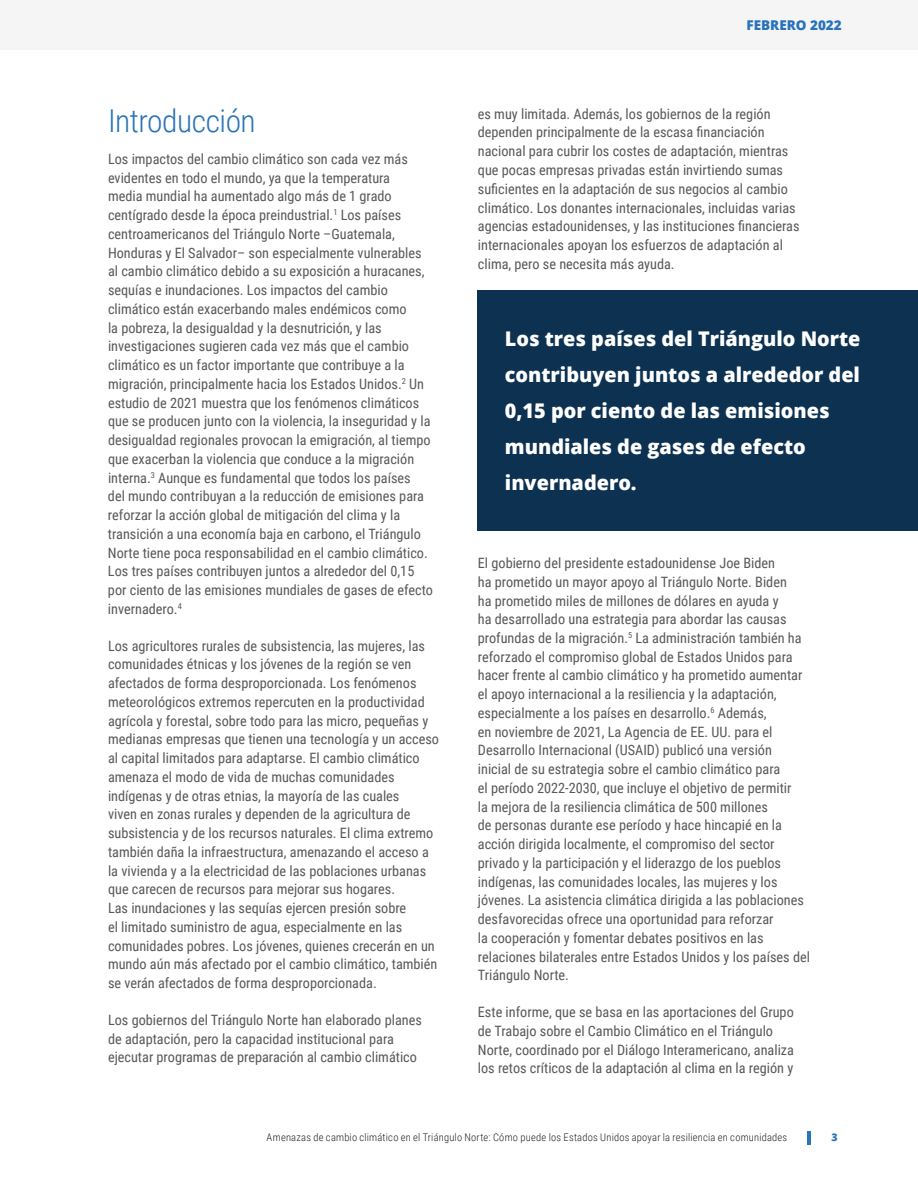
<style>
.page{position:relative;width:918px;height:1188px;background:#fff}
.page>*{position:absolute;margin:0;border:0;box-sizing:border-box;transform-origin:0 0}
.t1{font:300 31.5px "Roboto Condensed";letter-spacing:-.015em;color:#2873ba}
.t2{font:800 20.25px/36px "Open Sans";color:#fff}
.t3{font:14.25px/18.8px "Roboto Condensed";color:#57585a}
.t4{font:800 13.5px "Open Sans";color:#2873ba}
.t5{font:300 10.5px "Roboto Condensed";letter-spacing:.02em;color:#231f20}
.t6{font:800 10.5px "Open Sans";color:#2873ba}
</style>
<div class="page">
<div style="left:0;top:0;width:918px;height:50px;background:#f5f5f6"></div>
<hr style="left:808px;top:1131px;width:3px;height:14px;background:#2873ba">
<div style="left:478px;top:290px;width:440px;height:240px;background:#0c3151"></div>
<h1 class="t1" style="left:108px;top:98px;width:149px">Introducción</h1>
<p class="t3" style="left:108px;top:149px;width:327px">Los impactos del cambio climático son cada vez más evidentes en todo el mundo, ya que la temperatura<br>media mundial ha aumentado algo más de 1 grado centígrado desde la época preindustrial.<sup>1</sup> Los países centroamericanos del Triángulo Norte –Guatemala, Honduras y El Salvador– son especialmente vulnerables al cambio climático debido a su exposición a huracanes, sequías e inundaciones. Los impactos del cambio climático están exacerbando males endémicos como<br>la pobreza, la desigualdad y la desnutrición, y las investigaciones sugieren cada vez más que el cambio climático es un factor importante que contribuye a la migración, principalmente hacia los Estados Unidos.<sup>2</sup> Un estudio de 2021 muestra que los fenómenos climáticos que se producen junto con la violencia, la inseguridad y la desigualdad regionales provocan la emigración, al tiempo que exacerban la violencia que conduce a la migración interna.<sup>3</sup> Aunque es fundamental que todos los países<br>del mundo contribuyan a la reducción de emisiones para reforzar la acción global de mitigación del clima y la transición a una economía baja en carbono, el Triángulo Norte tiene poca responsabilidad en el cambio climático.<br>Los tres países contribuyen juntos a alrededor del 0,15 por ciento de las emisiones mundiales de gases de efecto invernadero.<sup>4</sup></p>
<p class="t3" style="left:108px;top:636px;width:333px">Los agricultores rurales de subsistencia, las mujeres, las comunidades étnicas y los jóvenes de la región se ven afectados de forma desproporcionada. Los fenómenos meteorológicos extremos repercuten en la productividad agrícola y forestal, sobre todo para las micro, pequeñas y medianas empresas que tienen una tecnología y un acceso al capital limitados para adaptarse. El cambio climático amenaza el modo de vida de muchas comunidades indígenas y de otras etnias, la mayoría de las cuales<br>viven en zonas rurales y dependen de la agricultura de subsistencia y de los recursos naturales. El clima extremo también daña la infraestructura, amenazando el acceso a la vivienda y a la electricidad de las poblaciones urbanas que carecen de recursos para mejorar sus hogares.<br>Las inundaciones y las sequías ejercen presión sobre<br>el limitado suministro de agua, especialmente en las comunidades pobres. Los jóvenes, quienes crecerán en un mundo aún más afectado por el cambio climático, también se verán afectados de forma desproporcionada.</p>
<p class="t3" style="left:108px;top:1010px;width:315px">Los gobiernos del Triángulo Norte han elaborado planes de adaptación, pero la capacidad institucional para ejecutar programas de preparación al cambio climático</p>
<p class="t4" style="left:746px;top:15px;width:97px">FEBRERO 2022</p>
<p class="t3" style="left:478px;top:104px;width:323px">es muy limitada. Además, los gobiernos de la región dependen principalmente de la escasa financiación nacional para cubrir los costes de adaptación, mientras que pocas empresas privadas están invirtiendo sumas suficientes en la adaptación de sus negocios al cambio climático. Los donantes internacionales, incluidas varias agencias estadounidenses, y las instituciones financieras internacionales apoyan los esfuerzos de adaptación al clima, pero se necesita más ayuda.</p>
<h2 class="t2" style="left:505px;top:319px;width:357px">Los tres países del Triángulo Norte contribuyen juntos a alrededor del<br>0,15 por ciento de las emisiones mundiales de gases de efecto invernadero.</h2>
<p class="t3" style="left:478px;top:553px;width:334px">El gobierno del presidente estadounidense Joe Biden<br>ha prometido un mayor apoyo al Triángulo Norte. Biden<br>ha prometido miles de millones de dólares en ayuda y<br>ha desarrollado una estrategia para abordar las causas profundas de la migración.<sup>5</sup> La administración también ha reforzado el compromiso global de Estados Unidos para hacer frente al cambio climático y ha prometido aumentar el apoyo internacional a la resiliencia y la adaptación, especialmente a los países en desarrollo.<sup>6</sup> Además,<br>en noviembre de 2021, La Agencia de EE. UU. para el Desarrollo Internacional (USAID) publicó una versión<br>inicial de su estrategia sobre el cambio climático para<br>el período 2022-2030, que incluye el objetivo de permitir<br>la mejora de la resiliencia climática de 500 millones<br>de personas durante ese período y hace hincapié en la acción dirigida localmente, el compromiso del sector privado y la participación y el liderazgo de los pueblos indígenas, las comunidades locales, las mujeres y los jóvenes. La asistencia climática dirigida a las poblaciones desfavorecidas ofrece una oportunidad para reforzar<br>la cooperación y fomentar debates positivos en las relaciones bilaterales entre Estados Unidos y los países del Triángulo Norte.</p>
<p class="t3" style="left:478px;top:1002px;width:318px">Este informe, que se basa en las aportaciones del Grupo de Trabajo sobre el Cambio Climático en el Triángulo Norte, coordinado por el Diálogo Interamericano, analiza los retos críticos de la adaptación al clima en la región y</p>
<p class="t5" style="left:267px;top:1130px;width:522px">Amenazas de cambio climático en el Triángulo Norte: Cómo puede los Estados Unidos apoyar la resiliencia en comunidades</p>
<p class="t6" style="left:832px;top:1129px;width:8px">3</p>
</div>
